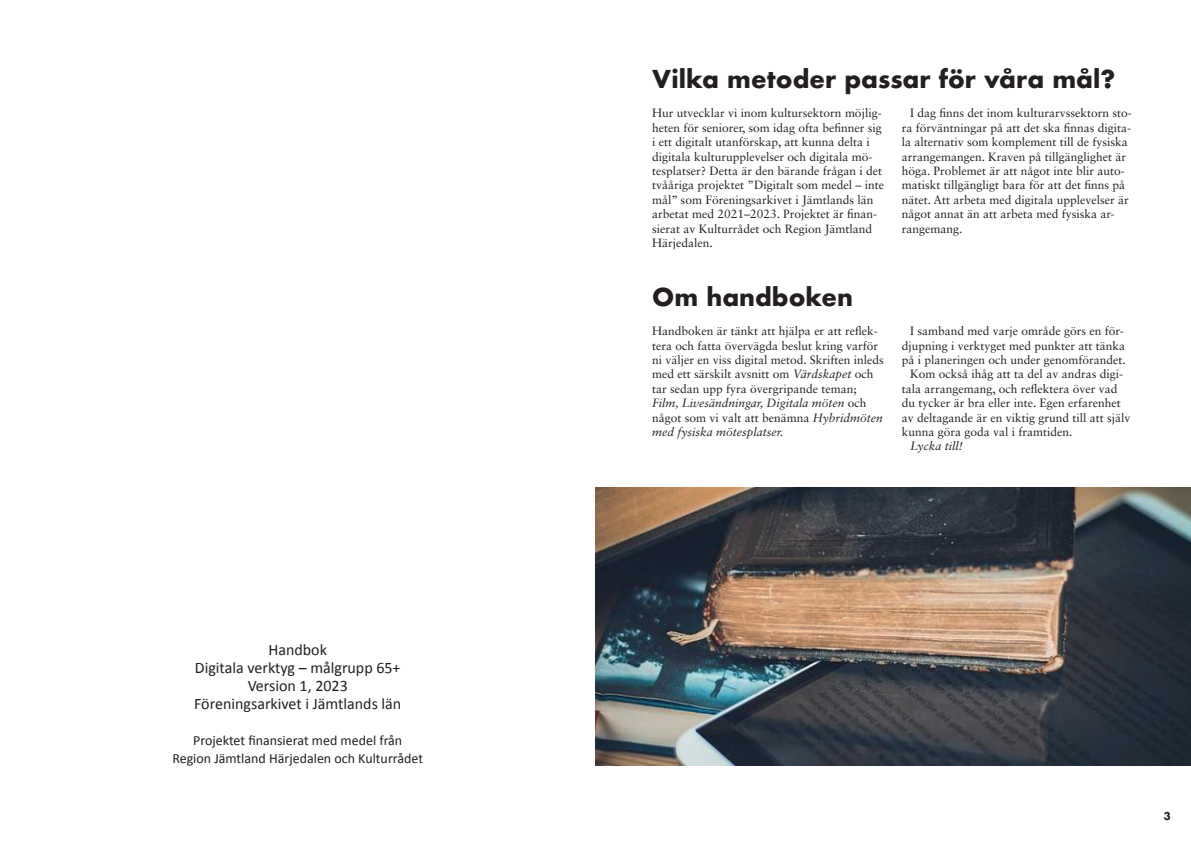
<style>
.page{position:relative;width:1191px;height:842px;background:#fff}
.page>*{position:absolute;margin:0;border:0;box-sizing:border-box;transform-origin:0 0}
.t1{font:700 24px "Futura";color:#231f20}
.t2{font:16px/18px "Calibri";color:#231f20;text-align:center}
.t3{font:14px/18px "Calibri";color:#231f20;text-align:center}
.t4{font:12px/14.4px "Sabon LT Std";color:#231f20}
.t5{font:italic 12px "Sabon LT Std";color:#231f20}
.t6{font:800 12px "Futura PT";color:#231f20}
.s1{font-style:italic}
</style>
<div class="page">
<img style="left:595px;top:487px;width:596px;height:278px">
<h2 class="t2" style="left:194px;top:640px;width:209px">Handbok<br>Digitala verktyg – målgrupp 65+<br>Version 1, 2023<br>Föreningsarkivet i Jämtlands län</h2>
<p class="t3" style="left:172px;top:731px;width:252px">Projektet finansierat med medel från<br>Region Jämtland Härjedalen och Kulturrådet</p>
<h1 class="t1" style="left:652px;top:62px;width:464px">Vilka metoder passar för våra mål?</h1>
<p class="t4" style="left:652px;top:106px;width:233px">Hur utvecklar vi inom kultursektorn möjlig&shy;heten för seniorer, som idag ofta befinner sig i ett digitalt utanförskap, att kunna delta i digitala kulturupplevelser och digitala mö&shy;tesplatser? Detta är den bärande frågan i det tvååriga projektet ”Digitalt som medel – inte mål” som Föreningsarkivet i Jämtlands län arbetat med 2021–2023. Projektet är finan&shy;sierat av Kulturrådet och Region Jämtland Härjedalen.</p>
<p class="t4" style="left:901px;top:106px;width:231px;text-indent:9px">I dag finns det inom kulturarvssektorn sto&shy;ra förväntningar på att det ska finnas digita&shy;la alternativ som komplement till de fysiska arrangemangen. Kraven på tillgänglighet är höga. Problemet är att något inte blir auto&shy;matiskt tillgängligt bara för att det finns på nätet. Att arbeta med digitala upplevelser är något annat än att arbeta med fysiska ar&shy;rangemang.</p>
<h1 class="t1" style="left:652px;top:279px;width:202px">Om handboken</h1>
<p class="t4" style="left:652px;top:324px;width:233px">Handboken är tänkt att hjälpa er att reflek&shy;tera och fatta övervägda beslut kring varför ni väljer en viss digital metod. Skriften inleds med ett särskilt avsnitt om <span class="s1">Värdskapet</span> och tar sedan upp fyra övergripande teman; <span class="s1">Film, Livesändningar, Digitala möten</span> och något som vi valt att benämna <span class="s1">Hybridmöten med fysiska mötesplatser.</span></p>
<p class="t4" style="left:910px;top:324px;width:215px">I samband med varje område görs en för-</p>
<p class="t4" style="left:901px;top:338px;width:225px">djupning i verktyget med punkter att tänka</p>
<p class="t4" style="left:901px;top:352px;width:226px">på i planeringen och under genomförandet.</p>
<p class="t4" style="left:910px;top:367px;width:214px">Kom också ihåg att ta del av andras digi-</p>
<p class="t4" style="left:901px;top:381px;width:217px">tala arrangemang, och reflektera över vad</p>
<p class="t4" style="left:901px;top:396px;width:220px">du tycker är bra eller inte. Egen erfarenhet</p>
<p class="t4" style="left:901px;top:410px;width:230px">av deltagande är en viktig grund till att själv</p>
<p class="t4" style="left:901px;top:424px;width:172px">kunna göra goda val i framtiden.</p>
<p class="t5" style="left:910px;top:439px;width:54px">Lycka till!</p>
<p class="t6" style="left:1164px;top:808px;width:9px">3</p>
</div>
